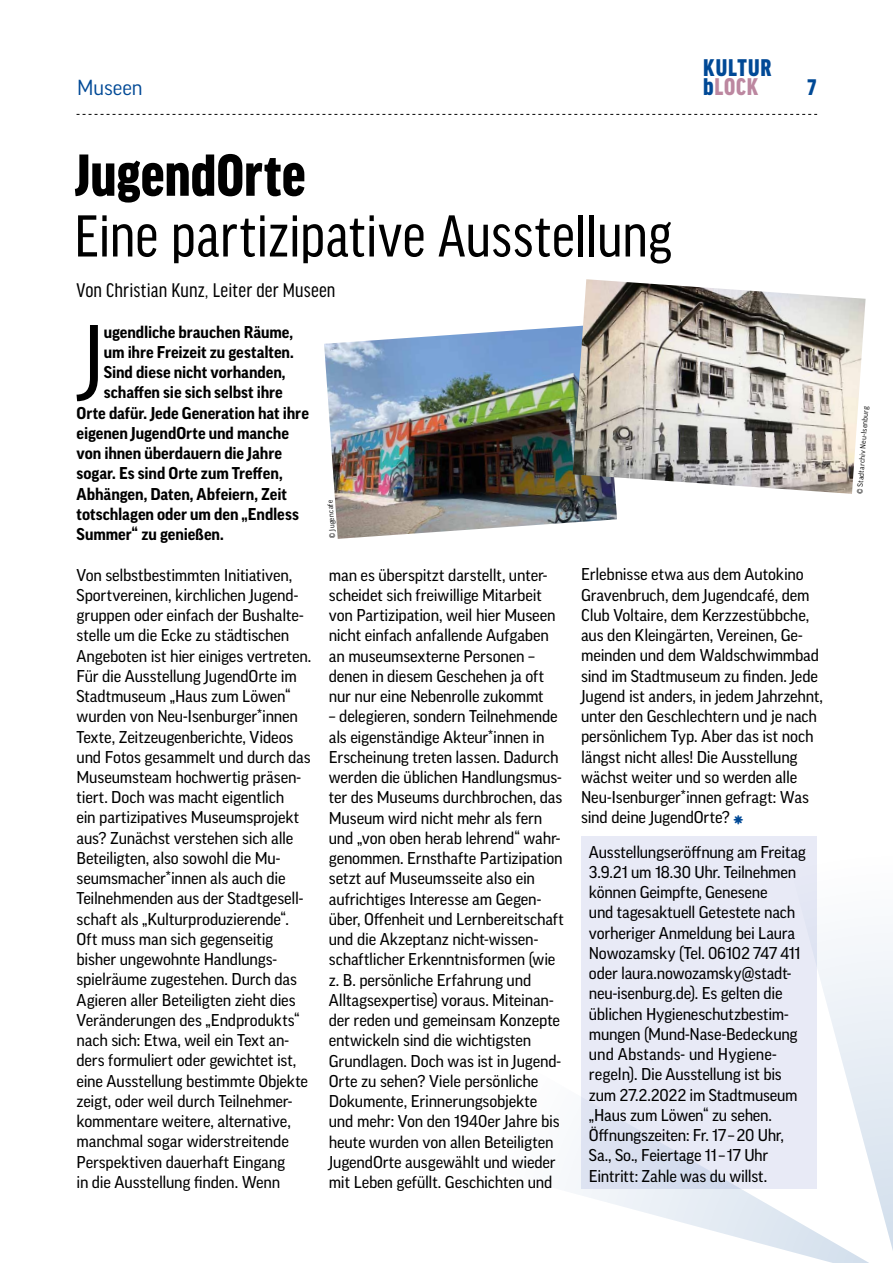
<style>
.page{position:relative;width:893px;height:1263px;background:#fff}
.page>*{position:absolute;margin:0;border:0;box-sizing:border-box;transform-origin:0 0}
.t1{font:100.35px "Good Pro Cond News";color:#000}
.t2{font:condensed 63px "Good Headline Pro";color:#000}
.t3{font:900 condensed 63px "Good Headline Pro";letter-spacing:.005em;color:#000}
.t4{font:900 condensed 25.65px "Good Headline Pro";letter-spacing:.04em;color:#004996}
.t5{font:900 condensed 25.65px "Good Headline Pro";letter-spacing:.035em;color:#bc87a0}
.t6{font:900 condensed 24px "Good Headline Pro";color:#004996}
.t7{font:condensed 21px "Good Headline Pro";letter-spacing:.005em;color:#000}
.t8{font:21px "Good Pro";letter-spacing:-.005em;color:#004996}
.t9{font:16.5px/20.2px "Good Pro News";letter-spacing:-.01em;color:#000}
.t10{font:700 16.5px "Good Pro";letter-spacing:-.005em;color:#000}
.t11{font:7.5px "Good Pro";color:#000}
.s1{color:#004996}
</style>
<div class="page">
<div style="left:581px;top:836px;width:235px;height:353px;background:#e8eaf6"></div>
<svg style="left:814px;top:849px;width:79px;height:216px"></svg>
<svg style="left:574px;top:1065px;width:319px;height:198px;fill:#e8eaf6"></svg>
<svg style="left:77px;top:114px;width:740px;height:1px"></svg>
<img style="left:324px;top:326px;width:293px;height:213px">
<img style="left:573px;top:279px;width:293px;height:215px">
<h3 class="t4" style="left:703px;top:54px;width:70px">KULTUR</h3>
<p class="t8" style="left:77px;top:75px;width:67px">Museen</p>
<h3 class="t5" style="left:703px;top:73px;width:57px"><span class="s1">b</span>LOCK</h3>
<h3 class="t6" style="left:808px;top:74px;width:10px">7</h3>
<h2 class="t3" style="left:74px;top:141px;width:233px">JugendOrte</h2>
<h2 class="t2" style="left:74px;top:203px;width:599px">Eine partizipative Ausstellung</h2>
<p class="t7" style="left:77px;top:279px;width:260px">Von Christian Kunz, Leiter der Museen</p>
<h1 class="t1" style="left:82px;top:296px;width:24px">J</h1>
<p class="t10" style="left:104px;top:322px;width:191px">ugendliche brauchen Räume,</p>
<p class="t10" style="left:104px;top:343px;width:191px">um ihre Freizeit zu gestalten.</p>
<p class="t10" style="left:104px;top:363px;width:183px">Sind diese nicht vorhanden,</p>
<p class="t10" style="left:104px;top:383px;width:181px">schaffen sie sich selbst ihre</p>
<p class="t10" style="left:77px;top:403px;width:234px">Orte dafür. Jede Generation hat ihre</p>
<p class="t10" style="left:77px;top:423px;width:214px">eigenen JugendOrte und manche</p>
<p class="t10" style="left:77px;top:444px;width:207px">von ihnen überdauern die Jahre</p>
<p class="t10" style="left:77px;top:464px;width:208px">sogar. Es sind Orte zum Treffen,</p>
<p class="t10" style="left:77px;top:484px;width:212px">Abhängen, Daten, Abfeiern, Zeit</p>
<p class="t10" style="left:77px;top:504px;width:224px">totschlagen oder um den „Endless</p>
<p class="t10" style="left:77px;top:525px;width:149px">Summer“ zu genießen.</p>
<p class="t9" style="left:77px;top:564px;width:236px">Von selbstbestimmten Initiativen, Sportvereinen, kirchlichen Jugend&shy;gruppen oder einfach der Bushalte&shy;stelle um die Ecke zu städtischen Angeboten ist hier einiges vertreten.<br>Für die Ausstellung JugendOrte im Stadtmuseum „Haus zum Löwen“ wurden von Neu-Isenburger*innen Texte, Zeitzeugenberichte, Videos und Fotos gesammelt und durch das Museumsteam hochwertig präsen&shy;tiert. Doch was macht eigentlich<br>ein partizipatives Museumsprojekt aus? Zunächst verstehen sich alle Beteiligten, also sowohl die Mu&shy;seumsmacher*innen als auch die Teilnehmenden aus der Stadtgesell&shy;schaft als „Kulturproduzierende“.<br>Oft muss man sich gegenseitig bisher ungewohnte Handlungs&shy;spielräume zugestehen. Durch das Agieren aller Beteiligten zieht dies Veränderungen des „Endprodukts“ nach sich: Etwa, weil ein Text an&shy;ders formuliert oder gewichtet ist, eine Ausstellung bestimmte Objekte zeigt, oder weil durch Teilnehmer&shy;kommentare weitere, alternative, manchmal sogar widerstreitende Perspektiven dauerhaft Eingang<br>in die Ausstellung finden. Wenn</p>
<p class="t11" style="left:328px;top:538px;width:39px;rotate:-94deg">© Jugencafe</p>
<p class="t9" style="left:329px;top:564px;width:228px">man es überspitzt darstellt, unter&shy;scheidet sich freiwillige Mitarbeit von Partizipation, weil hier Museen nicht einfach anfallende Aufgaben an museumsexterne Personen – denen in diesem Geschehen ja oft nur nur eine Nebenrolle zukommt</p>
<p class="t9" style="left:329px;top:706px;width:237px">– delegieren, sondern Teilnehmende als eigenständige Akteur*innen in Erscheinung treten lassen. Dadurch werden die üblichen Handlungsmus&shy;ter des Museums durchbrochen, das Museum wird nicht mehr als fern und „von oben herab lehrend“ wahr&shy;genommen. Ernsthafte Partizipation setzt auf Museumsseite also ein aufrichtiges Interesse am Gegen&shy;über, Offenheit und Lernbereitschaft und die Akzeptanz nicht-wissen&shy;schaftlicher Erkenntnisformen (wie z. B. persönliche Erfahrung und Alltagsexpertise) voraus. Miteinan&shy;der reden und gemeinsam Konzepte entwickeln sind die wichtigsten Grundlagen. Doch was ist in Jugend-Orte zu sehen? Viele persönliche Dokumente, Erinnerungsobjekte und mehr: Von den 1940er Jahre bis heute wurden von allen Beteiligten JugendOrte ausgewählt und wieder mit Leben gefüllt. Geschichten und</p>
<p class="t9" style="left:581px;top:564px;width:243px">Erlebnisse etwa aus dem Autokino Gravenbruch, dem Jugendcafé, dem Club Voltaire, dem Kerzzestübbche, aus den Kleingärten, Vereinen, Ge&shy;meinden und dem Waldschwimmbad sind im Stadtmuseum zu finden. Jede Jugend ist anders, in jedem Jahrzehnt, unter den Geschlechtern und je nach persönlichem Typ. Aber das ist noch längst nicht alles! Die Ausstellung wächst weiter und so werden alle Neu-Isenburger*innen gefragt: Was sind deine JugendOrte?</p>
<p class="t9" style="left:589px;top:841px;width:218px">Ausstellungseröffnung am Freitag<br>3.9.21 um 18.30 Uhr. Teilnehmen können Geimpfte, Genesene<br>und tagesaktuell Getestete nach vorheriger Anmeldung bei Laura<br>Nowozamsky (Tel. 06102 747 411 oder laura.nowozamsky@stadt&shy;neu-isenburg.de). Es gelten die üblichen Hygieneschutzbestim&shy;mungen (Mund-Nase-Bedeckung und Abstands- und Hygiene&shy;regeln). Die Ausstellung ist bis zum 27.2.2022 im Stadtmuseum „Haus zum Löwen“ zu sehen.<br>Öffnungszeiten: Fr. 17–20 Uhr,<br>Sa., So., Feiertage 11–17 Uhr<br>Eintritt: Zahle was du willst.</p>
<p class="t11" style="left:855px;top:493px;width:89px;rotate:-86deg">© Stadtarchiv Neu-Isenburg</p>
</div>
